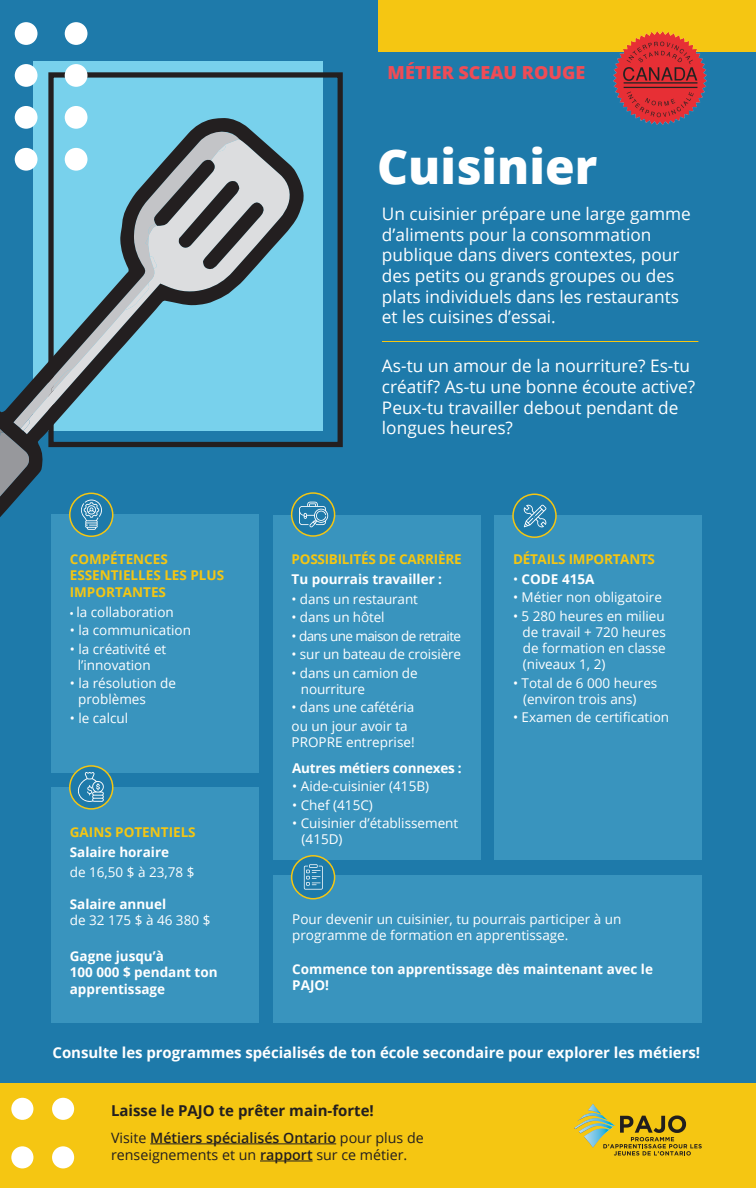
<style>
.page{position:relative;width:756px;height:1188px;background:#1e7aaa}
.page>*{position:absolute;margin:0;border:0;box-sizing:border-box;transform-origin:0 0}
.t1{font:800 48px "Open Sans";color:#fff}
.t2{font:800 18px "Open Sans";color:#ef4c56}
.t3{font:17.25px/20.7px "Open Sans";color:#fff}
.t4{font:700 15px "Open Sans";letter-spacing:-.005em;color:#fff}
.t5{font:700 15px "Open Sans";color:#231f20}
.t6{font:14.25px/17.1px "Open Sans";color:#231f20}
.t7{font:13.5px/16.2px "Open Sans";color:#fff}
.t8{font:700 13.5px/16.2px "Open Sans";color:#fff}
.t9{font:700 13.5px/16.5px "Open Sans";color:#f5c612}
.t10{font:700 13.5px "Open Sans";letter-spacing:-.02em;color:#f5c612}
.t11{font:13.5px "Open Sans";letter-spacing:-.045em;color:#fff}
.s1{font-family:"Myriad Pro"}
.s2{font-weight:400}
.s3{font-weight:600}
</style>
<div class="page">
<div style="left:378px;top:0;width:378px;height:52px;background:#f5c612"></div>
<div style="left:34px;top:61px;width:289px;height:370px;background:#78d1ec"></div>
<div style="left:48px;top:72px;width:295px;height:375px;border:5px solid #231f20"></div>
<div style="left:15px;top:22px;width:22px;height:23px;background:#fff;border-radius:50%"></div>
<div style="left:65px;top:22px;width:22px;height:23px;background:#fff;border-radius:50%"></div>
<div style="left:15px;top:64px;width:22px;height:23px;background:#fff;border-radius:50%"></div>
<div style="left:65px;top:64px;width:22px;height:23px;background:#fff;border-radius:50%"></div>
<div style="left:15px;top:106px;width:22px;height:23px;background:#fff;border-radius:50%"></div>
<div style="left:65px;top:106px;width:22px;height:23px;background:#fff;border-radius:50%"></div>
<hr style="left:382px;top:341px;width:316px;height:1px;background:#f5c612">
<div style="left:51px;top:515px;width:207px;height:258px;background:#3994be"></div>
<div style="left:51px;top:787px;width:207px;height:236px;background:#3994be"></div>
<div style="left:273px;top:875px;width:429px;height:148px;background:#3994be"></div>
<div style="left:273px;top:515px;width:207px;height:345px;background:#3994be"></div>
<div style="left:494px;top:515px;width:208px;height:345px;background:#3994be"></div>
<img style="left:613px;top:32px;width:93px;height:93px">
<svg style="left:70px;top:766px;width:43px;height:43px"></svg>
<div style="left:69px;top:765px;width:44px;height:45px;border:2px solid #f5c612;border-radius:50%"></div>
<svg style="left:78px;top:772px;width:26px;height:30px"></svg>
<div style="left:292px;top:493px;width:43px;height:43px;background:#1e7aaa;border-radius:50%"></div>
<div style="left:291px;top:492px;width:44px;height:45px;border:2px solid #f5c612;border-radius:50%"></div>
<svg style="left:304px;top:502px;width:24px;height:26px"></svg>
<div style="left:513px;top:494px;width:43px;height:43px;background:#1e7aaa;border-radius:50%"></div>
<div style="left:512px;top:494px;width:45px;height:44px;border:2px solid #f5c612;border-radius:50%"></div>
<svg style="left:524px;top:505px;width:22px;height:22px"></svg>
<div style="left:292px;top:856px;width:43px;height:43px;background:#1e7aaa;border-radius:50%"></div>
<div style="left:291px;top:855px;width:44px;height:44px;border:2px solid #f5c612;border-radius:50%"></div>
<svg style="left:304px;top:864px;width:19px;height:26px"></svg>
<svg style="left:0;top:118px;width:304px;height:434px"></svg>
<svg style="left:124px;top:283px;width:25px;height:27px"></svg>
<svg style="left:51px;top:370px;width:21px;height:22px"></svg>
<svg style="left:145px;top:159px;width:120px;height:111px"></svg>
<svg style="left:218px;top:144px;width:8px;height:8px"></svg>
<svg style="left:0;top:420px;width:31px;height:120px"></svg>
<div style="left:0;top:1083px;width:756px;height:105px;background:#f5c612"></div>
<div style="left:11px;top:1146px;width:22px;height:22px;background:#fff;border-radius:50%"></div>
<div style="left:11px;top:1098px;width:22px;height:22px;background:#fff;border-radius:50%"></div>
<div style="left:52px;top:1146px;width:22px;height:22px;background:#fff;border-radius:50%"></div>
<div style="left:52px;top:1098px;width:22px;height:22px;background:#fff;border-radius:50%"></div>
<hr style="left:150px;top:1144px;width:186px;height:1px;background:#231f20">
<hr style="left:260px;top:1161px;width:53px;height:1px;background:#231f20">
<svg style="left:574px;top:1104px;width:128px;height:52px"></svg>
<h2 class="t2" style="left:388px;top:58px;width:199px">MÉTIER SCEAU ROUGE</h2>
<p class="t9" style="left:70px;top:550px;width:156px">COMPÉTENCES<br>ESSENTIELLES LES PLUS<br>IMPORTANTES</p>
<p class="t7" style="left:70px;top:603px;width:106px"><span class="s1">•</span> la collaboration</p>
<p class="t7" style="left:70px;top:622px;width:123px">• la communication</p>
<p class="t7" style="left:70px;top:640px;width:98px;text-align:center">• la créativité et l’innovation</p>
<p class="t7" style="left:78px;top:675px;width:100px;text-indent:-8px">• la résolution de problèmes</p>
<p class="t7" style="left:70px;top:710px;width:60px">• le calcul</p>
<p class="t9" style="left:70px;top:823px;width:127px">GAINS POTENTIELS</p>
<p class="t8" style="left:70px;top:843px;width:101px">Salaire horaire</p>
<p class="t7" style="left:70px;top:863px;width:126px">de 16,50 $ à 23,78 $</p>
<p class="t8" style="left:70px;top:896px;width:98px">Salaire annuel</p>
<p class="t7" style="left:70px;top:912px;width:142px">de 32 175 $ à 46 380 $</p>
<p class="t8" style="left:70px;top:948px;width:149px">Gagne jusqu’à<br>100 000 $ pendant ton apprentissage</p>
<h1 class="t1" style="left:377px;top:130px;width:222px">Cuisinier</h1>
<p class="t3" style="left:382px;top:203px;width:310px">Un cuisinier prépare une large gamme d’aliments pour la consommation publique dans divers contextes, pour des petits ou grands groupes ou des plats individuels dans les restaurants et les cuisines d’essai.</p>
<p class="t3" style="left:382px;top:355px;width:315px">As-tu un amour de la nourriture? Es-tu créatif? As-tu une bonne écoute active?<br>Peux-tu travailler debout pendant de longues heures?</p>
<p class="t10" style="left:292px;top:549px;width:171px">POSSIBILITÉS DE CARRIÈRE</p>
<p class="t8" style="left:292px;top:571px;width:152px">Tu pourrais travailler :</p>
<p class="t7" style="left:292px;top:591px;width:128px">• dans un restaurant</p>
<p class="t7" style="left:292px;top:609px;width:95px">• dans un hôtel</p>
<p class="t11" style="left:292px;top:627px;width:171px">• dans une maison de retraite</p>
<p class="t7" style="left:292px;top:646px;width:171px">• sur un bateau de croisière</p>
<p class="t7" style="left:301px;top:664px;width:118px;text-indent:-9px">• dans un camion de nourriture</p>
<p class="t7" style="left:292px;top:698px;width:124px;line-height:18.5px">• dans une cafétéria ou un jour avoir ta</p>
<p class="t7" style="left:292px;top:734px;width:124px">PROPRE entreprise!</p>
<p class="t8" style="left:292px;top:759px;width:171px">Autres métiers connexes :</p>
<p class="t7" style="left:292px;top:778px;width:138px">• Aide-cuisinier (415B)</p>
<p class="t7" style="left:292px;top:796px;width:82px">• Chef (415C)</p>
<p class="t7" style="left:302px;top:815px;width:158px;text-indent:-9px">• Cuisinier d’établissement (415D)</p>
<p class="t10" style="left:513px;top:549px;width:144px">DÉTAILS IMPORTANTS</p>
<p class="t8" style="left:513px;top:570px;width:83px"><span class="s2">•</span> CODE 415A</p>
<p class="t7" style="left:513px;top:589px;width:150px">• Métier non obligatoire</p>
<p class="t7" style="left:522px;top:607px;width:145px;text-align:justify;text-indent:-9px">• 5 280 heures en milieu de travail + 720 heures de formation en classe (niveaux 1, 2)</p>
<p class="t7" style="left:523px;top:674px;width:136px;text-indent:-10px">• Total de 6 000 heures (environ trois ans)</p>
<p class="t7" style="left:513px;top:709px;width:158px">• Examen de certification</p>
<p class="t7" style="left:292px;top:910px;width:331px">Pour devenir un cuisinier, tu pourrais participer à un programme de formation en apprentissage.</p>
<p class="t8" style="left:292px;top:961px;width:362px">Commence ton apprentissage dès maintenant avec le<br>PAJO!</p>
<p class="t4" style="left:53px;top:1042px;width:649px">Consulte les programmes spécialisés de ton école secondaire pour explorer les métiers!</p>
<p class="t5" style="left:111px;top:1100px;width:264px">Laisse le PAJO te prêter main-forte!</p>
<p class="t6" style="left:111px;top:1129px;width:314px">Visite <span class="s3">Métiers spécialisés Ontario</span> pour plus de renseignements et un <span class="s3">rapport</span> sur ce métier.</p>
</div>
